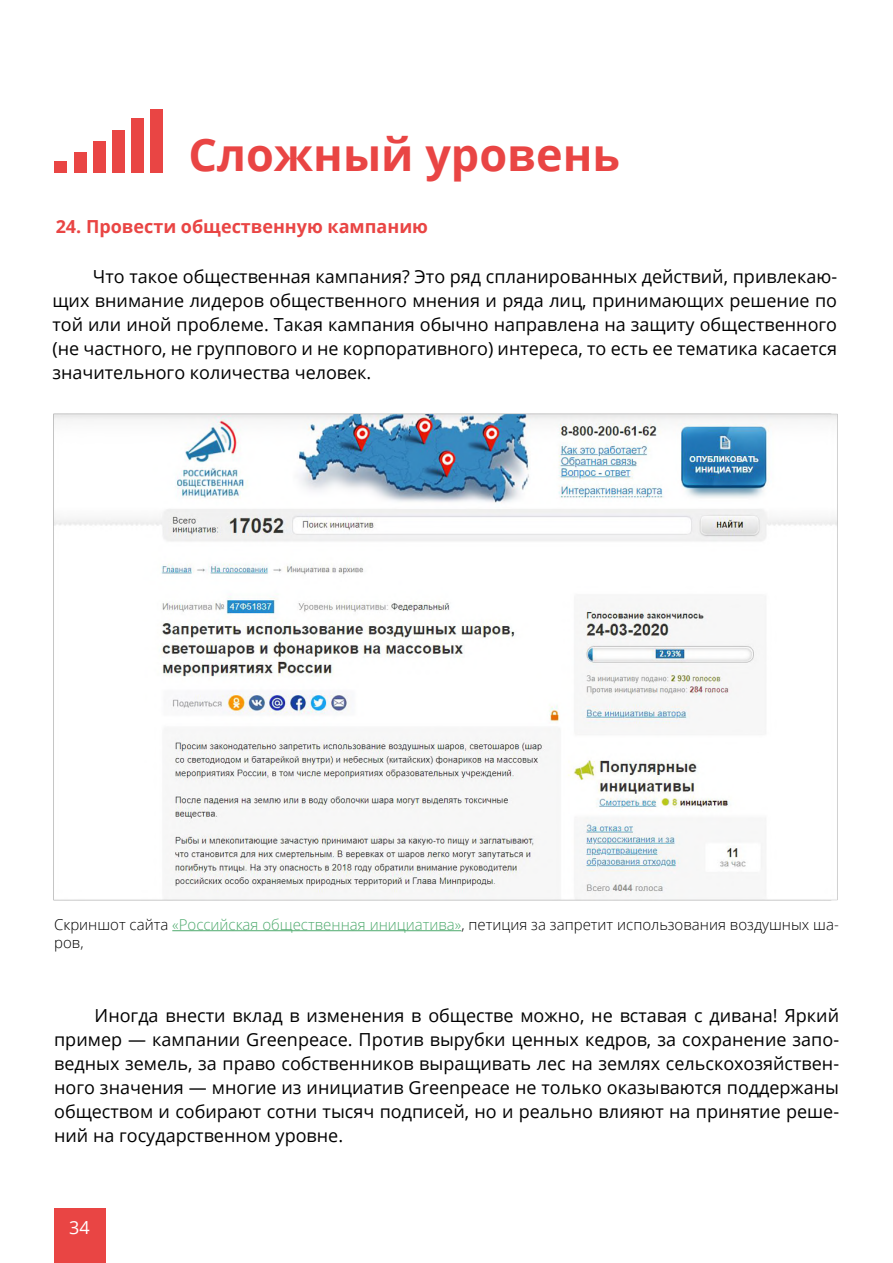
<style>
.page{position:relative;width:893px;height:1263px;background:#fff}
.page>*{position:absolute;margin:0;border:0;box-sizing:border-box;transform-origin:0 0}
.t1{font:700 45px "Open Sans";color:#e94544}
.t2{font:18px/24px "Open Sans";color:#000;text-align:justify}
.t3{font:700 18px "Open Sans";color:#e94544}
.t4{font:18px "Open Sans";color:#fff}
.t5{font:300 15px/18px "Open Sans";color:#000}
.s1{color:#4faa6e}
</style>
<div class="page">
<div style="left:54px;top:1209px;width:51px;height:54px;background:#e94544"></div>
<hr style="left:172px;top:930px;width:289px;height:1px;background:#4faa6e">
<div style="left:150px;top:109px;width:13px;height:64px;background:#e94544"></div>
<div style="left:131px;top:119px;width:13px;height:54px;background:#e94544"></div>
<div style="left:112px;top:130px;width:13px;height:43px;background:#e94544"></div>
<div style="left:93px;top:141px;width:13px;height:32px;background:#e94544"></div>
<div style="left:74px;top:152px;width:13px;height:21px;background:#e94544"></div>
<div style="left:54px;top:161px;width:13px;height:12px;background:#e94544"></div>
<img style="left:53px;top:414px;width:785px;height:486px">
<h1 class="t1" style="left:188px;top:123px;width:433px">Сложный уровень</h1>
<p class="t3" style="left:56px;top:214px;width:374px">24. Провести общественную кампанию</p>
<p class="t2" style="left:52px;top:264px;width:786px;text-indent:40px">Что такое общественная кампания? Это ряд спланированных действий, привлекаю&shy;щих внимание лидеров общественного мнения и ряда лиц, принимающих решение по той или иной проблеме. Такая кампания обычно направлена на защиту общественного (не частного, не группового и не корпоративного) интереса, то есть ее тематика касается значительного количества человек.</p>
<p class="t5" style="left:54px;top:915px;width:786px">Скриншот сайта <span class="s1">«Российская общественная инициатива»</span>, петиция за запретит использования воздушных ша&shy;ров,</p>
<p class="t2" style="left:54px;top:1003px;width:786px;text-indent:40px">Иногда внести вклад в изменения в обществе можно, не вставая с дивана! Яркий пример — кампании Greenpeace. Против вырубки ценных кедров, за сохранение запо&shy;ведных земель, за право собственников выращивать лес на землях сельскохозяйствен&shy;ного значения — многие из инициатив Greenpeace не только оказываются поддержаны обществом и собирают сотни тысяч подписей, но и реально влияют на принятие реше&shy;ний на государственном уровне.</p>
<p class="t4" style="left:69px;top:1215px;width:22px">34</p>
</div>
